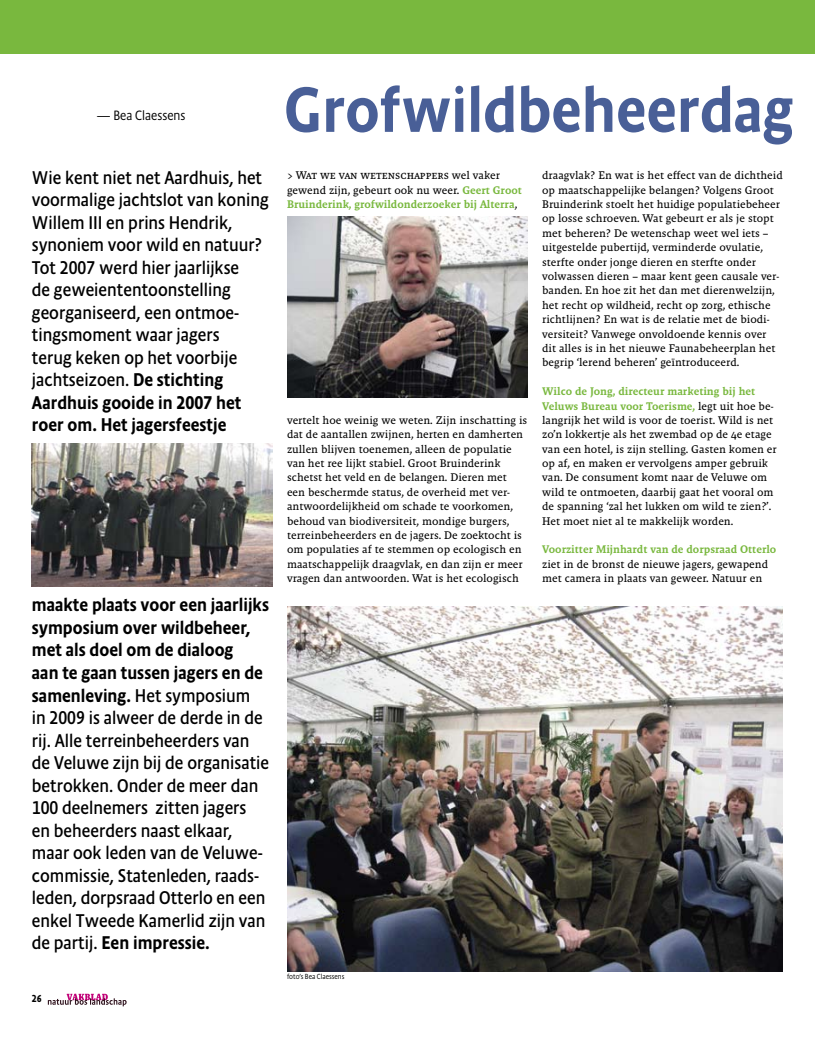
<style>
.page{position:relative;width:815px;height:1046px;background:#fff}
.page>*{position:absolute;margin:0;border:0;box-sizing:border-box;transform-origin:0 0}
.t1{font:500 65px "Absara Sans LF Head";color:#495f97}
.t2{font:18.75px/22.5px "Absara Sans TF Head";color:#000}
.t3{font:300 13.75px "Absara Sans TF Head";color:#000}
.t4{font:11.25px/14.4px "Malaga Reg";color:#000}
.t5{font:11.25px/14.4px "Malaga Med";color:#79b83e}
.t6{font:11.25px "Malaga SC Reg";color:#000}
.t7{font:500 10.38px "Absara Sans TF Head";color:#000}
.t8{font:300 7.5px "Absara Sans LF Head";color:#000}
.s1{font-weight:500}
.s2{font-family:"Malaga Reg";color:#000}
.s3{font-family:"Malaga Reg"}
.s4{font-family:"Malaga Med";color:#79b83e}
</style>
<div class="page">
<svg style="left:48px;top:993px;width:79px;height:13px"></svg>
<div style="left:0;top:0;width:815px;height:53px;background:#79b83e"></div>
<img style="left:287px;top:606px;width:496px;height:365px">
<img style="left:32px;top:443px;width:241px;height:143px">
<img style="left:288px;top:217px;width:240px;height:180px">
<p class="t3" style="left:97px;top:107px;width:90px">— Bea Claessens</p>
<p class="t2" style="left:32px;top:166px;width:238px">Wie kent niet net Aardhuis, het voormalige jachtslot van koning<br>Willem III en prins Hendrik, synoniem voor wild en natuur?<br>Tot 2007 werd hier jaarlijkse<br>de geweiententoonstelling georganiseerd, een ontmoe&shy;tingsmoment waar jagers<br>terug keken op het voorbije jachtseizoen. <span class="s1">De stichting<br>Aardhuis gooide in 2007 het roer om. Het jagersfeestje</span></p>
<p class="t2" style="left:32px;top:593px;width:239px"><span class="s1">maakte plaats voor een jaarlijks symposium over wildbeheer, met als doel om de dialoog<br>aan te gaan tussen jagers en de samenleving.</span> Het symposium<br>in 2009 is alweer de derde in de rij. Alle terreinbeheerders van de Veluwe zijn bij de organisatie betrokken. Onder de meer dan<br>100 deelnemers zitten jagers en beheerders naast elkaar, maar ook leden van de Veluwe&shy;commissie, Statenleden, raads&shy;leden, dorpsraad Otterlo en een enkel Tweede Kamerlid zijn van de partij. <span class="s1">Een impressie.</span></p>
<p class="t7" style="left:32px;top:991px;width:11px">26</p>
<h1 class="t1" style="left:284px;top:71px;width:511px">Grofwildbeheerdag</h1>
<p class="t4" style="left:542px;top:168px;width:242px">draagvlak? En wat is het effect van de dichtheid op maatschappelijke belangen? Volgens Groot Bruinderink stoelt het huidige populatiebeheer op losse schroeven. Wat gebeurt er als je stopt met beheren? De wetenschap weet wel iets – uitgestelde pubertijd, verminderde ovulatie, sterfte onder jonge dieren en sterfte onder volwassen dieren – maar kent geen causale ver&shy;banden. En hoe zit het dan met dierenwelzijn, het recht op wildheid, recht op zorg, ethische richtlijnen? En wat is de relatie met de biodi&shy;versiteit? Vanwege onvoldoende kennis over dit alles is in het nieuwe Faunabeheerplan het begrip ‘lerend beheren’ geïntroduceerd.</p>
<p class="t5" style="left:542px;top:384px;width:233px">Wilco de Jong, directeur marketing bij het<br>Veluws Bureau voor Toerisme, <span class="s2">legt uit hoe be-</span></p>
<p class="t4" style="left:542px;top:413px;width:236px">langrijk het wild is voor de toerist. Wild is net zo’n lokkertje als het zwembad op de 4e etage van een hotel, is zijn stelling. Gasten komen er op af, en maken er vervolgens amper gebruik van. De consument komt naar de Veluwe om wild te ontmoeten, daarbij gaat het vooral om de spanning ‘zal het lukken om wild te zien?’.<br>Het moet niet al te makkelijk worden.</p>
<p class="t5" style="left:542px;top:542px;width:236px">Voorzitter Mijnhardt van de dorpsraad Otterlo</p>
<p class="t4" style="left:542px;top:556px;width:228px">ziet in de bronst de nieuwe jagers, gewapend met camera in plaats van geweer. Natuur en</p>
<p class="t6" style="left:287px;top:170px;width:215px"><span class="s3">&gt;</span> Wat we van wetenschappers <span class="s3">wel vaker</span></p>
<p class="t4" style="left:287px;top:183px;width:236px">gewend zijn, gebeurt ook nu weer. <span class="s4">Geert Groot</span></p>
<p class="t5" style="left:287px;top:197px;width:232px">Bruinderink, grofwildonderzoeker bij Alterra<span class="s2">,</span></p>
<p class="t4" style="left:287px;top:413px;width:242px">vertelt hoe weinig we weten. Zijn inschatting is dat de aantallen zwijnen, herten en damherten zullen blijven toenemen, alleen de populatie van het ree lijkt stabiel. Groot Bruinderink schetst het veld en de belangen. Dieren met een beschermde status, de overheid met ver&shy;antwoordelijkheid om schade te voorkomen, behoud van biodiversiteit, mondige burgers, terreinbeheerders en de jagers. De zoektocht is om populaties af te stemmen op ecologisch en maatschappelijk draagvlak, en dan zijn er meer vragen dan antwoorden. Wat is het ecologisch</p>
<p class="t8" style="left:287px;top:971px;width:59px">foto’s Bea Claessens</p>
</div>
